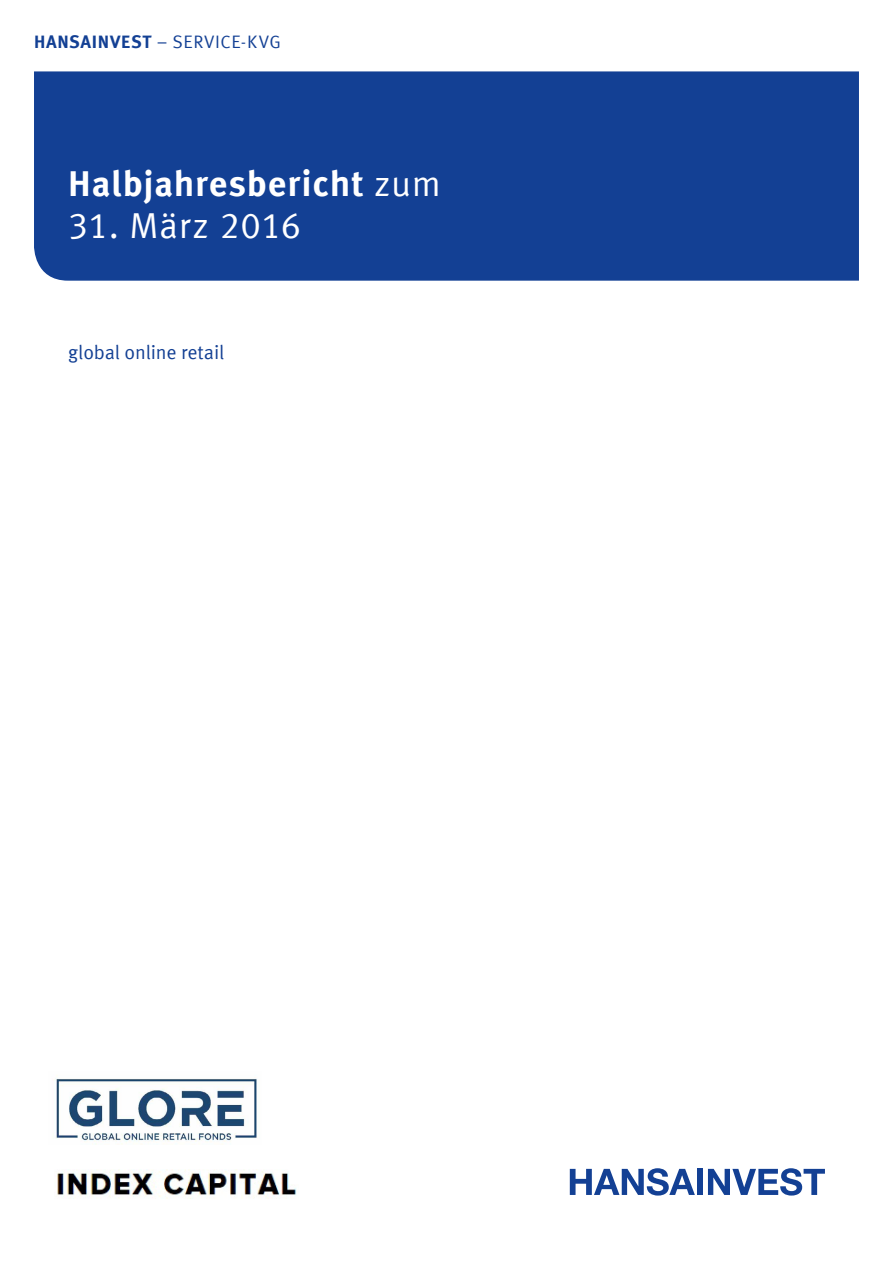
<style>
.page{position:relative;width:893px;height:1263px;background:#fff}
.page>*{position:absolute;margin:0;border:0;box-sizing:border-box;transform-origin:0 0}
.t1{font:700 36px "Meta Offc Pro";letter-spacing:.02em;color:#fff}
.t2{font:36px "Meta Offc Pro Norm";letter-spacing:.015em;color:#fff}
.t3{font:19.5px "Meta Offc Pro Norm";letter-spacing:-.01em;color:#134094}
.t4{font:18px "Meta Offc Pro Norm";letter-spacing:.03em;color:#134094}
.s1{font-family:"Meta Offc Pro";font-weight:700}
.s2{font-family:"Meta Offc Pro Norm";font-weight:400}
</style>
<div class="page">
<div style="left:34px;top:71px;width:825px;height:210px;background:#134094"></div>
<svg style="left:570px;top:1168px;width:125px;height:27px"></svg>
<div style="left:697px;top:1169px;width:6px;height:26px;background:#134094"></div>
<svg style="left:708px;top:1168px;width:117px;height:27px"></svg>
<img style="left:54px;top:1075px;width:203px;height:69px">
<img style="left:57px;top:1169px;width:240px;height:30px">
<p class="t4" style="left:34px;top:28px;width:248px"><span class="s1">HANSAINVEST</span> – SERVICE-KVG</p>
<h1 class="t1" style="left:68px;top:155px;width:374px">Halbjahresbericht <span class="s2">zum</span></h1>
<h1 class="t2" style="left:68px;top:198px;width:235px">31. März 2016</h1>
<p class="t3" style="left:68px;top:338px;width:158px">global online retail</p>
</div>
